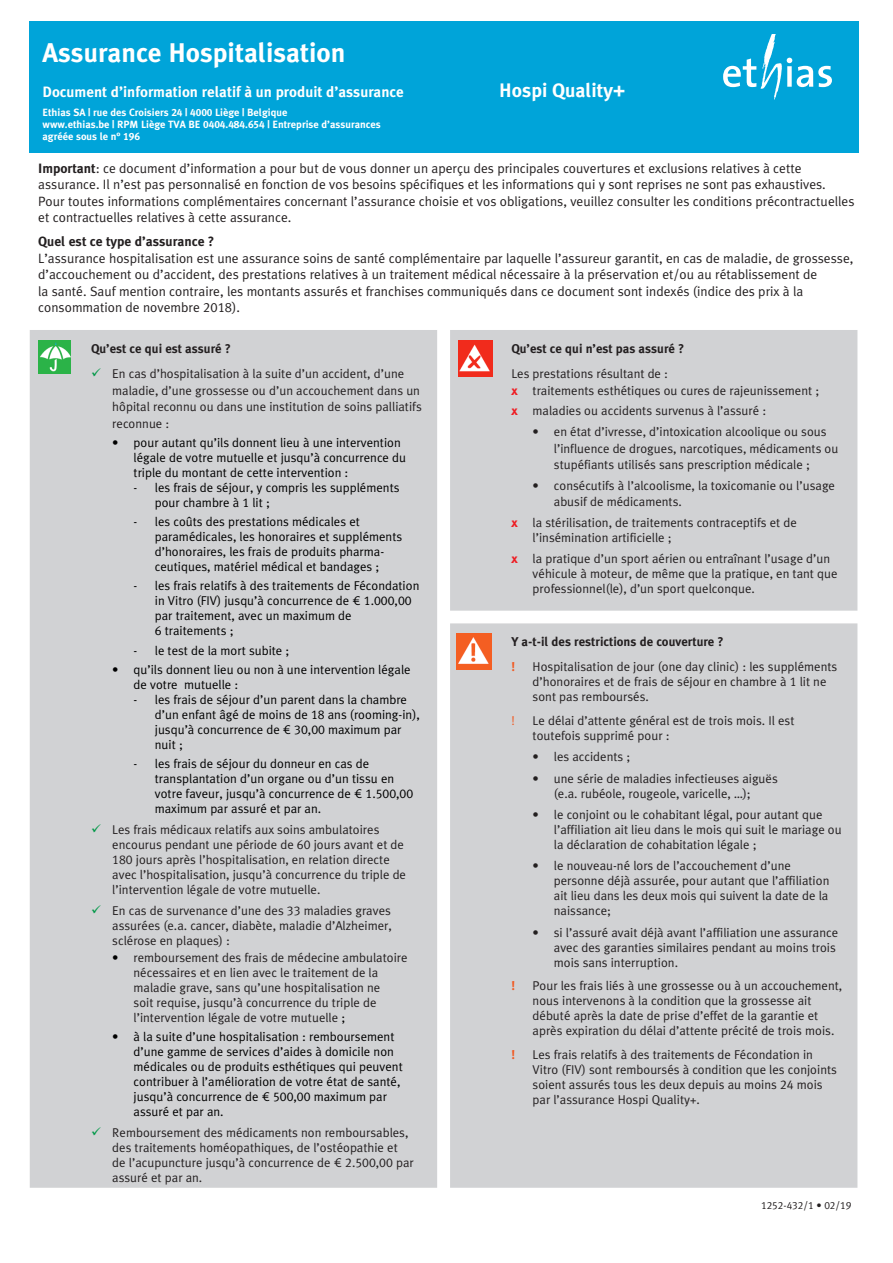
<style>
.page{position:relative;width:893px;height:1263px;background:#fff}
.page>*{position:absolute;margin:0;border:0;box-sizing:border-box;transform-origin:0 0}
.Gewone_tekst{font:700 27px "Meta Ethias";color:#fff}
.Gewone_tekst-2{font:700 19.5px "Meta Ethias";color:#fff}
.Gewone_tekst-3{font:700 15px "Meta Ethias";color:#fff}
.Gewone_tekst-4{font:13.5px/16.5px "Meta Ethias Normal";color:#231f20}
.Gewone_tekst-5{font:12.75px/15px "Meta Ethias Normal";color:#231f20}
.Gewone_tekst-6{font:12.75px/15px "Meta Ethias Normal";color:#000}
.Gewone_tekst-7{font:700 12.75px "Meta Ethias";color:#231f20}
.Gewone_tekst-8{font:700 12.75px "Meta Ethias";color:#f15921}
.Gewone_tekst-9{font:12.75px "Meta Ethias Normal";color:#f15921}
.Gewone_tekst-10{font:700 10.5px/12px "Meta Ethias";color:#fff}
.t1{font:10.5px "Meta Ethias Normal";color:#231f20}
.s1{font-family:"Meta Ethias";font-weight:700}
.s2{color:#009847}
.s3{color:#000}
.s4{font-family:"Meta Ethias";font-weight:700;color:#ee1d23}
</style>
<div class="page">
<div style="left:30px;top:21px;width:829px;height:132px;background:#00a4d9"></div>
<svg style="left:723px;top:35px;width:109px;height:65px"></svg>
<div style="left:30px;top:330px;width:827px;height:858px;background:#d1d2d4"></div>
<img style="left:39px;top:341px;width:31px;height:32px">
<img style="left:458px;top:341px;width:34px;height:36px">
<img style="left:456px;top:634px;width:36px;height:36px">
<p class="Gewone_tekst" style="left:43px;top:37px;width:304px">Assurance Hospitalisation</p>
<p class="Gewone_tekst-3" style="left:43px;top:83px;width:363px">Document d’information relatif à un produit d’assurance</p>
<p class="Gewone_tekst-2" style="left:499px;top:79px;width:128px">Hospi Quality+</p>
<p class="Gewone_tekst-10" style="left:43px;top:106px;width:340px">Ethias SA | rue des Croisiers 24 | 4000 Liège | Belgique<br>www.ethias.be | RPM Liège TVA BE 0404.484.654 | Entreprise d’assurances agréée sous le n° 196</p>
<p class="Gewone_tekst-4" style="left:38px;top:159px;width:818px"><span class="s1">Important</span>: ce document d’information a pour but de vous donner un aperçu des principales couvertures et exclusions relatives à cette assurance. Il n’est pas personnalisé en fonction de vos besoins spécifiques et les informations qui y sont reprises ne sont pas exhaustives.<br>Pour toutes informations complémentaires concernant l’assurance choisie et vos obligations, veuillez consulter les conditions précontractuelles et contractuelles relatives à cette assurance.</p>
<p class="Gewone_tekst-4" style="left:38px;top:233px;width:817px"><span class="s1">Quel est ce type d’assurance ?<br></span>L’assurance hospitalisation est une assurance soins de santé complémentaire par laquelle l’assureur garantit, en cas de maladie, de grossesse, d’accouchement ou d’accident, des prestations relatives à un traitement médical nécessaire à la préservation et/ou au rétablissement de<br>la santé. Sauf mention contraire, les montants assurés et franchises communiqués dans ce document sont indexés (indice des prix à la consommation de novembre 2018).</p>
<p class="Gewone_tekst-7" style="left:91px;top:341px;width:142px">Qu’est ce qui est assuré ?</p>
<p class="Gewone_tekst-5" style="left:112px;top:365px;width:311px;line-height:16.5px;text-indent:-21px"><span class="s2">✓</span> En cas d’hospitalisation à la suite d’un accident, d’une maladie, d’une grossesse ou d’un accouchement dans un hôpital reconnu ou dans une institution de soins palliatifs reconnue :</p>
<p class="Gewone_tekst-6" style="left:134px;top:435px;width:274px;text-indent:-21px">• pour autant qu’ils donnent lieu à une intervention légale de votre mutuelle et jusqu’à concurrence du triple du montant de cette intervention :</p>
<p class="Gewone_tekst-6" style="left:155px;top:480px;width:246px;text-indent:-21px">- les frais de séjour, y compris les suppléments pour chambre à 1 lit ;</p>
<p class="Gewone_tekst-6" style="left:155px;top:514px;width:249px;text-indent:-21px">- les coûts des prestations médicales et paramédicales, les honoraires et suppléments d’honoraires, les frais de produits pharma&shy;ceutiques, matériel médical et bandages ;</p>
<p class="Gewone_tekst-6" style="left:155px;top:578px;width:266px;text-indent:-21px">- les frais relatifs à des traitements de Fécondation in Vitro (FIV) jusqu’à concurrence de € 1.000,00 par traitement, avec un maximum de<br>6 traitements ;</p>
<p class="Gewone_tekst-6" style="left:134px;top:642px;width:157px">- le test de la mort subite ;</p>
<p class="Gewone_tekst-6" style="left:134px;top:662px;width:279px;text-indent:-21px">• qu’ils donnent lieu ou non à une intervention légale de votre mutuelle :</p>
<p class="Gewone_tekst-6" style="left:155px;top:692px;width:267px;text-indent:-21px">- les frais de séjour d’un parent dans la chambre d’un enfant âgé de moins de 18 ans (rooming-in), jusqu’à concurrence de € 30,00 maximum par nuit ;</p>
<p class="Gewone_tekst-6" style="left:155px;top:756px;width:260px;text-indent:-21px">- les frais de séjour du donneur en cas de transplantation d’un organe ou d’un tissu en votre faveur, jusqu’à concurrence de € 1.500,00 maximum par assuré et par an.</p>
<p class="Gewone_tekst-5" style="left:112px;top:822px;width:295px;text-indent:-21px"><span class="s2">✓</span> Les frais médicaux relatifs aux soins ambulatoires encourus pendant une période de 60 jours avant et de 180 jours après l’hospitalisation, en relation directe avec l’hospitalisation, jusqu’à concurrence du triple de l’intervention légale de votre mutuelle.</p>
<p class="Gewone_tekst-5" style="left:112px;top:902px;width:281px;text-align:justify;text-indent:-21px"><span class="s2">✓</span> En cas de survenance d’une des 33 maladies graves assurées (e.a. cancer, diabète, maladie d’Alzheimer, sclérose en plaques) :</p>
<p class="Gewone_tekst-5" style="left:134px;top:950px;width:275px;text-indent:-21px"><span class="s3">•</span> remboursement des frais de médecine ambulatoire nécessaires et en lien avec le traitement de la maladie grave, sans qu’une hospitalisation ne<br>soit requise, jusqu’à concurrence du triple de l’intervention légale de votre mutuelle <span class="s3">;</span></p>
<p class="Gewone_tekst-6" style="left:134px;top:1029px;width:271px;text-indent:-21px">• à la suite d’une hospitalisation : remboursement d’une gamme de services d’aides à domicile non médicales ou de produits esthétiques qui peuvent contribuer à l’amélioration de votre état de santé, jusqu’à concurrence de € 500,00 maximum par assuré et par an.</p>
<p class="Gewone_tekst-5" style="left:112px;top:1125px;width:303px;text-indent:-21px"><span class="s2">✓</span> Remboursement des médicaments non remboursables, des traitements homéopathiques, de l’ostéopathie et de l’acupuncture jusqu’à concurrence de € 2.500,00 par assuré et par an.</p>
<p class="Gewone_tekst-7" style="left:511px;top:341px;width:175px">Qu’est ce qui n’est pas assuré ?</p>
<p class="Gewone_tekst-5" style="left:511px;top:366px;width:158px">Les prestations résultant de :</p>
<p class="Gewone_tekst-5" style="left:511px;top:382px;width:309px"><span class="s4">x</span> traitements esthétiques ou cures de rajeunissement ;</p>
<p class="Gewone_tekst-5" style="left:511px;top:403px;width:256px"><span class="s4">x</span> maladies ou accidents survenus à l’assuré :</p>
<p class="Gewone_tekst-5" style="left:554px;top:423px;width:286px;line-height:16.5px;text-indent:-21px">• en état d’ivresse, d’intoxication alcoolique ou sous l’influence de drogues, narcotiques, médicaments ou stupéfiants utilisés sans prescription médicale ;</p>
<p class="Gewone_tekst-5" style="left:554px;top:477px;width:283px;line-height:16.5px;text-indent:-21px">• consécutifs à l’alcoolisme, la toxicomanie ou l’usage abusif de médicaments.</p>
<p class="Gewone_tekst-5" style="left:533px;top:515px;width:266px;text-indent:-21px"><span class="s4">x</span> la stérilisation, de traitements contraceptifs et de l’insémination artificielle ;</p>
<p class="Gewone_tekst-5" style="left:533px;top:551px;width:306px;text-indent:-21px"><span class="s4">x</span> la pratique d’un sport aérien ou entraînant l’usage d’un véhicule à moteur, de même que la pratique, en tant que professionnel(le), d’un sport quelconque.</p>
<p class="Gewone_tekst-7" style="left:511px;top:635px;width:214px">Y a-t-il des restrictions de couverture ?</p>
<p class="Gewone_tekst-8" style="left:511px;top:660px;width:5px">!</p>
<p class="Gewone_tekst-5" style="left:533px;top:659px;width:306px">Hospitalisation de jour (one day clinic) : les suppléments d’honoraires et de frais de séjour en chambre à 1 lit ne sont pas remboursés.</p>
<p class="Gewone_tekst-9" style="left:511px;top:713px;width:5px">!</p>
<p class="Gewone_tekst-5" style="left:533px;top:713px;width:263px">Le délai d’attente général est de trois mois. Il est toutefois supprimé pour :</p>
<p class="Gewone_tekst-5" style="left:533px;top:749px;width:99px">• les accidents ;</p>
<p class="Gewone_tekst-5" style="left:533px;top:771px;width:247px;text-align:center">• une série de maladies infectieuses aiguës (e.a. rubéole, rougeole, varicelle, …);</p>
<p class="Gewone_tekst-5" style="left:554px;top:807px;width:289px;text-indent:-21px">• le conjoint ou le cohabitant légal, pour autant que l’affiliation ait lieu dans le mois qui suit le mariage ou la déclaration de cohabitation légale ;</p>
<p class="Gewone_tekst-5" style="left:554px;top:858px;width:277px;text-indent:-21px">• le nouveau-né lors de l’accouchement d’une personne déjà assurée, pour autant que l’affiliation ait lieu dans les deux mois qui suivent la date de la naissance;</p>
<p class="Gewone_tekst-5" style="left:554px;top:925px;width:286px;text-indent:-21px">• si l’assuré avait déjà avant l’affiliation une assurance avec des garanties similaires pendant au moins trois mois sans interruption.</p>
<p class="Gewone_tekst-8" style="left:511px;top:978px;width:5px">!</p>
<p class="Gewone_tekst-5" style="left:533px;top:978px;width:311px">Pour les frais liés à une grossesse ou à un accouchement, nous intervenons à la condition que la grossesse ait débuté après la date de prise d’effet de la garantie et après expiration du délai d’attente précité de trois mois.</p>
<p class="Gewone_tekst-8" style="left:511px;top:1047px;width:5px">!</p>
<p class="Gewone_tekst-5" style="left:533px;top:1047px;width:306px">Les frais relatifs à des traitements de Fécondation in Vitro (FIV) sont remboursés à condition que les conjoints soient assurés tous les deux depuis au moins 24 mois par l’assurance Hospi Quality+.</p>
<p class="t1" style="left:761px;top:1199px;width:92px">1252-432/1 • 02/19</p>
</div>
